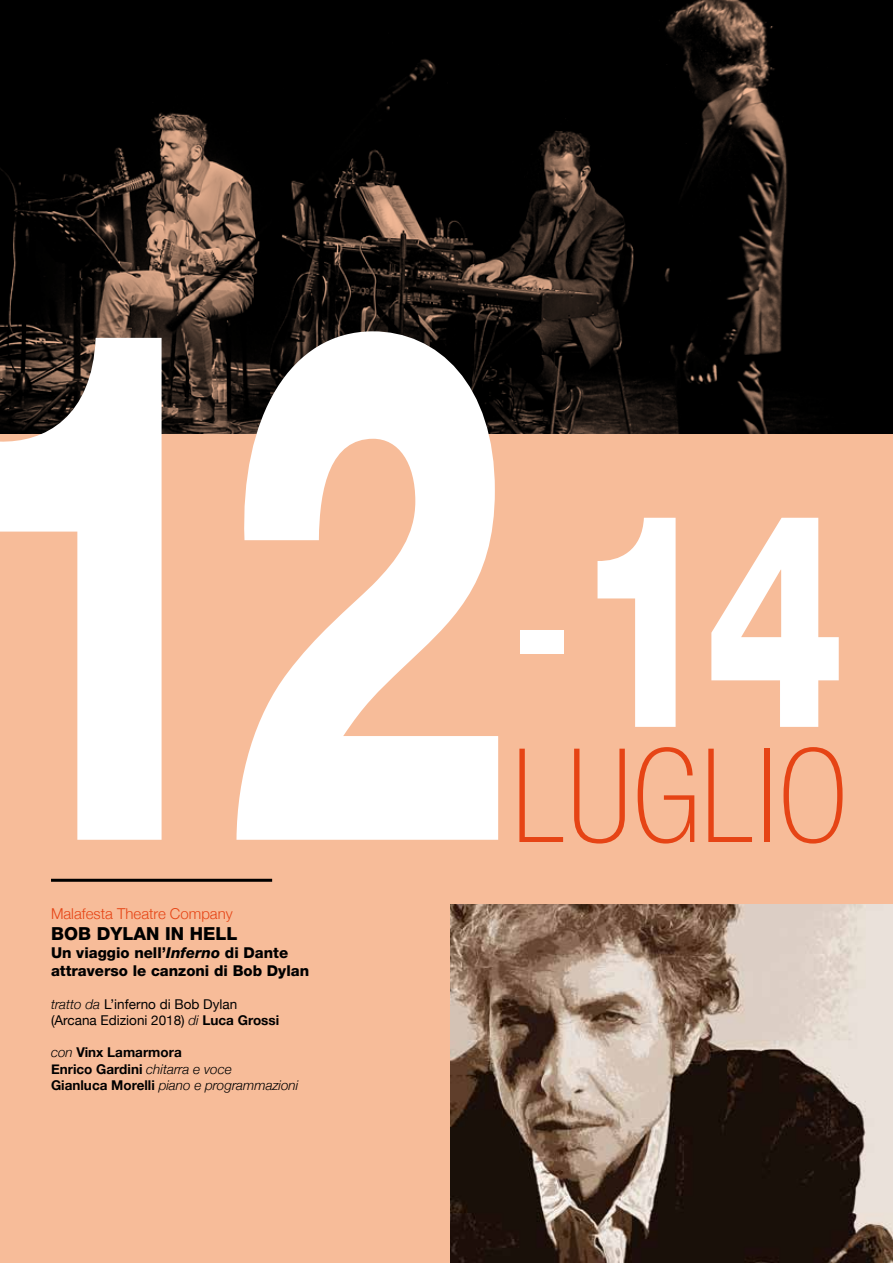
<style>
.page{position:relative;width:893px;height:1263px;background:#f7bc99}
.page>*{position:absolute;margin:0;border:0;box-sizing:border-box;transform-origin:0 0}
.t1{font:800 720px "Helvetica Neue";color:#fff;scale:.65 1}
.t2{font:800 300px "Helvetica Neue";color:#fff;scale:.75 1}
.t3{font:100 condensed 130.65px "Helvetica Neue";letter-spacing:.01em;color:#e64415}
.t4{font:800 18px "Helvetica Neue";color:#000}
.t5{font:800 15px/18px "Helvetica Neue";color:#000}
.t6{font:300 15px "Helvetica Neue";color:#e64415}
.t7{font:700 13.5px/16.2px "Helvetica Neue";color:#000}
.t8{font:13.5px/16.2px "Helvetica Neue";color:#000}
.s1{font-weight:400;font-stretch:condensed}
.s2{font-style:italic}
.s3{font-weight:300;font-style:italic}
.s4{font-weight:700}
</style>
<div class="page">
<img style="left:0;top:0;width:893px;height:433px">
<hr style="left:51px;top:879px;width:221px;height:3px;background:#000">
<img style="left:451px;top:904px;width:442px;height:359px">
<h1 class="t1" style="left:-50px;top:155px;width:873px">12</h1>
<h2 class="t2" style="left:511px;top:441px;width:449px"><span class="s1">-</span>14</h2>
<h3 class="t3" style="left:512px;top:723px;width:337px">LUGLIO</h3>
<p class="t6" style="left:51px;top:904px;width:183px">Malafesta Theatre Company</p>
<h3 class="t4" style="left:51px;top:923px;width:188px">BOB DYLAN IN HELL</h3>
<p class="t5" style="left:51px;top:944px;width:260px">Un viaggio nell’<span class="s2">Inferno</span> di Dante attraverso le canzoni di Bob Dylan</p>
<p class="t8" style="left:51px;top:996px;width:230px"><span class="s3">tratto da</span> L’inferno di Bob Dylan (Arcana Edizioni 2018) <span class="s3">di</span> <span class="s4">Luca Grossi</span></p>
<p class="t7" style="left:51px;top:1044px;width:249px"><span class="s3">con</span> Vinx Lamarmora<br>Enrico Gardini <span class="s3">chitarra e voce<br></span>Gianluca Morelli <span class="s3">piano e programmazioni</span></p>
</div>
